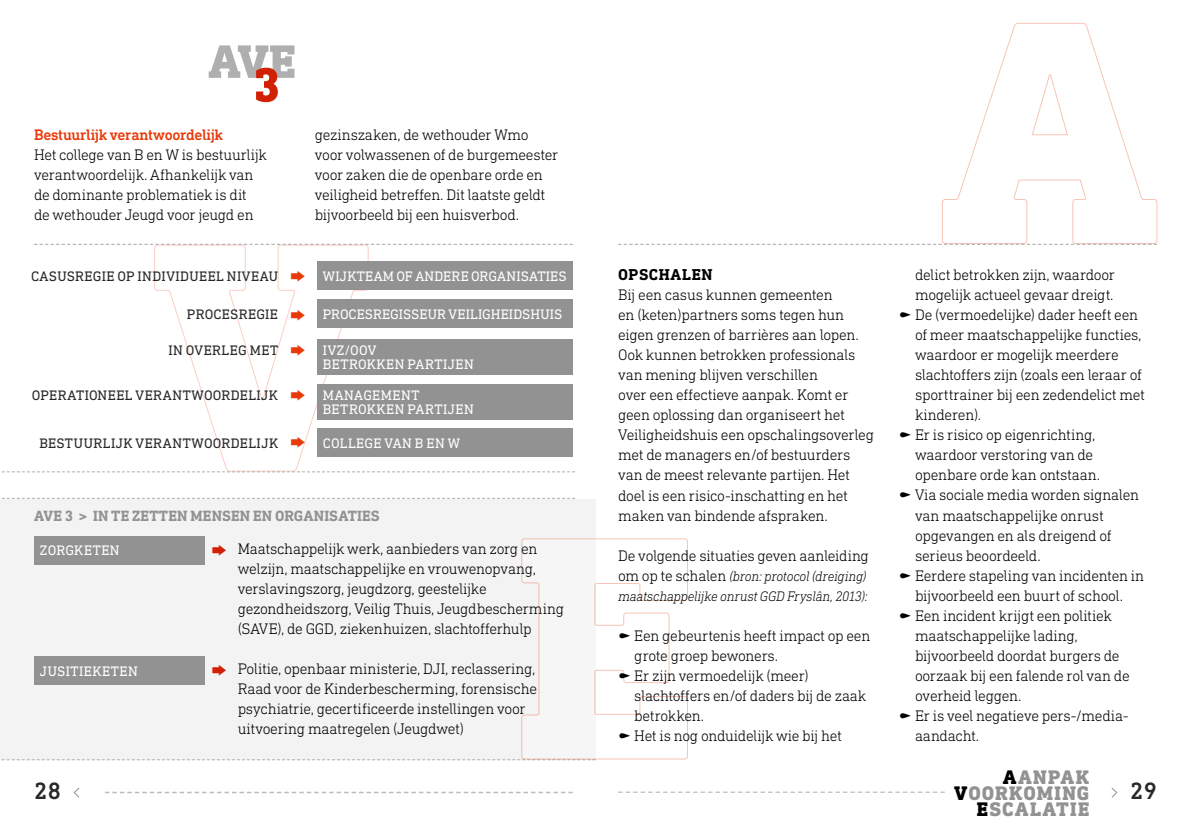
<style>
.page{position:relative;width:1191px;height:840px;background:#fff}
.page>*{position:absolute;margin:0;border:0;box-sizing:border-box;transform-origin:0 0}
.t1{font:500 24px "DIN Next Slab Pro";color:#282828}
.t2{font:800 20px/16px "DIN Next Slab Pro";letter-spacing:.06em;color:#929292;text-align:right}
.t3{font:700 16px "DIN Next Slab Pro";color:#000}
.t4{font:300 15.6px/20px "DIN Next Slab Pro";letter-spacing:-.015em;color:#000}
.t5{font:500 15.6px "DIN Next Slab Pro";letter-spacing:-.015em;color:#e93a0a}
.t6{font:700 15.2px "DIN Next Slab Pro";letter-spacing:.01em;color:#929292}
.t7{font:14px/14px "DIN Next Slab Pro";letter-spacing:.02em;color:#fff}
.t8{font:14px "DIN Next Slab Pro";letter-spacing:.035em;color:#282828}
.t9{font:italic 300 14px/20px "DIN Next Slab Pro";letter-spacing:-.02em;color:#000}
.t10{font:14px "DIN Next Slab Pro";letter-spacing:.04em;color:#fff}
.s1{font-style:normal;font-size:15.6px}
.s2{color:#000}
</style>
<div class="page">
<svg style="left:73px;top:788px;width:7px;height:10px"></svg>
<svg style="left:1111px;top:788px;width:7px;height:10px"></svg>
<svg style="left:618px;top:791px;width:327px;height:1px"></svg>
<svg style="left:105px;top:791px;width:468px;height:1px"></svg>
<svg style="left:154px;top:245px;width:215px;height:226px"></svg>
<div style="left:317px;top:261px;width:255px;height:28px;background:#929292"></div>
<div style="left:317px;top:299px;width:255px;height:29px;background:#929292"></div>
<div style="left:317px;top:338px;width:255px;height:36px;background:#929292"></div>
<div style="left:317px;top:383px;width:255px;height:36px;background:#929292"></div>
<div style="left:317px;top:428px;width:255px;height:28px;background:#929292"></div>
<svg style="left:34px;top:244px;width:539px;height:1px"></svg>
<svg style="left:209px;top:45px;width:85px;height:57px"></svg>
<div style="left:0;top:499px;width:595px;height:260px;background:#f3f3f3"></div>
<svg style="left:2px;top:471px;width:573px;height:1px"></svg>
<svg style="left:2px;top:497px;width:573px;height:1px"></svg>
<div style="left:34px;top:535px;width:170px;height:29px;background:#929292"></div>
<svg style="left:942px;top:23px;width:215px;height:221px"></svg>
<svg style="left:618px;top:244px;width:539px;height:1px"></svg>
<svg style="left:291px;top:271px;width:14px;height:10px"></svg>
<svg style="left:291px;top:310px;width:14px;height:10px"></svg>
<svg style="left:291px;top:345px;width:14px;height:10px"></svg>
<svg style="left:291px;top:389px;width:14px;height:11px"></svg>
<svg style="left:291px;top:437px;width:14px;height:10px"></svg>
<svg style="left:34px;top:538px;width:654px;height:221px"></svg>
<p class="t5" style="left:34px;top:126px;width:190px">Bestuurlijk verantwoordelijk</p>
<p class="t4" style="left:34px;top:145px;width:234px">Het college van B en W is bestuurlijk verantwoordelijk. Afhankelijk van de dominante problematiek is dit<br>de wethouder Jeugd voor jeugd en</p>
<p class="t8" style="left:31px;top:267px;width:221px">CASUSREGIE OP INDIVIDUEEL NIVEA</p>
<p class="t8" style="left:269px;top:267px;width:11px">U</p>
<p class="t8" style="left:187px;top:306px;width:27px">PROCE</p>
<p class="t8" style="left:230px;top:306px;width:48px">SREGIE</p>
<p class="t8" style="left:168px;top:342px;width:27px">IN OVE</p>
<p class="t8" style="left:212px;top:342px;width:59px">RLEG MET</p>
<p class="t8" style="left:32px;top:387px;width:162px">OPERATIONEEL VERANTWOO</p>
<p class="t8" style="left:221px;top:387px;width:58px">RDELIJK</p>
<p class="t8" style="left:39px;top:435px;width:154px">BE STUURLIJK VERANTWOO</p>
<p class="t8" style="left:221px;top:435px;width:58px">RDELIJK</p>
<p class="t4" style="left:315px;top:125px;width:245px">gezinszaken, de wethouder Wmo voor volwassenen of de burgemeester voor zaken die de openbare orde en veiligheid betreffen. Dit laatste geldt bijvoorbeeld bij een huisverbod.</p>
<p class="t7" style="left:323px;top:268px;width:243px">WIJKTEAM OF ANDERE ORGANISATIES</p>
<p class="t7" style="left:323px;top:307px;width:241px">PROCESREGISSEUR VEILIGHEIDSHUIS</p>
<p class="t7" style="left:323px;top:343px;width:55px">IVZ/OOV<br>BET</p>
<p class="t10" style="left:349px;top:356px;width:126px">ROKKEN PARTIJEN</p>
<p class="t7" style="left:323px;top:388px;width:41px">MANAGE</p>
<p class="t7" style="left:381px;top:388px;width:37px">MENT</p>
<p class="t7" style="left:323px;top:402px;width:10px">BET</p>
<p class="t10" style="left:349px;top:401px;width:126px">ROKKEN PARTIJEN</p>
<p class="t7" style="left:323px;top:436px;width:43px">COLLEGE</p>
<p class="t7" style="left:384px;top:436px;width:77px">VAN BEN W</p>
<p class="t6" style="left:24px;top:506px;width:280px"><sub>BE</sub>AVE 3 &gt; IN T<sub>VE</sub>E ZE<sub>RA</sub>TT<sub>NTWOO</sub>EN MENSEN<sub>RDE</sub> <sub>LIJK</sub>EN ORGANISA</p>
<p class="t8" style="left:41px;top:511px;width:78px">STUURLIJK</p>
<p class="t6" style="left:348px;top:506px;width:18px">TIES</p>
<p class="t7" style="left:40px;top:543px;width:80px">ZORGKETEN</p>
<p class="t4" style="left:238px;top:538px;width:328px">Maatschappelijk werk, aanbieders van zorg en welzijn, maatschappelijke en vrouwenopvang, verslavingszorg, jeugdzorg, geestelijke gezondheidszorg, Veilig Thuis, Jeugdbescherming (SAVE), de GGD, ziekenhuizen, slachtofferhulp</p>
<p class="t4" style="left:238px;top:658px;width:301px">Politie, openbaar ministerie, DJI, reclassering, Raad voor de Kinderbescherming, forensische psychiatrie, gecertificeerde instellingen voor uitvoering maatregelen (Jeugdwet)</p>
<p class="t7" style="left:40px;top:663px;width:72px">JUSITIEKETE</p>
<p class="t7" style="left:128px;top:663px;width:11px">N</p>
<h1 class="t1" style="left:34px;top:776px;width:28px">28</h1>
<p class="t3" style="left:618px;top:265px;width:12px">OPSCHALEN</p>
<p class="t4" style="left:618px;top:285px;width:257px">Bij een casus kunnen gemeenten<br>en (keten)partners soms tegen hun eigen grenzen of barrières aan lopen.<br>Ook kunnen betrokken professionals van mening blijven verschillen<br>over een effectieve aanpak. Komt er geen oplossing dan organiseert het Veiligheidshuis een opschalingsoverleg met de managers en/of bestuurders van de meest relevante partijen. Het doel is een risico-inschatting en het maken van bindende afspraken.</p>
<p class="t4" style="left:618px;top:544px;width:252px">De volgende situaties geven aanleiding</p>
<p class="t9" style="left:618px;top:565px;width:251px"><span class="s1">om op te schalen</span> (bron: protocol (dreiging) maatschappelijke onrust GGD Fryslân, 2013):</p>
<p class="t4" style="left:634px;top:625px;width:237px">Een gebeurtenis heeft impact op een grote groep bewoners.<br>Er zijn vermoedelijk (meer) slachtoffers en/of daders bij de zaak betrokken.<br>Het is nog onduidelijk wie bij het</p>
<p class="t4" style="left:915px;top:265px;width:231px">delict betrokken zijn, waardoor mogelijk actueel gevaar dreigt.<br>De (vermoedelijke) dader heeft een of meer maatschappelijke functies, waardoor er mogelijk meerdere slachtoffers zijn (zoals een leraar of sporttrainer bij een zedendelict met kinderen).<br>Er is risico op eigenrichting, waardoor verstoring van de openbare orde kan ontstaan.<br>Via sociale media worden signalen van maatschappelijke onrust opgevangen en als dreigend of serieus beoordeeld.<br>Eerdere stapeling van incidenten in bijvoorbeeld een buurt of school.<br>Een incident krijgt een politiek maatschappelijke lading, bijvoorbeeld doordat burgers de oorzaak bij een falende rol van de overheid leggen.<br>Er is veel negatieve pers-/media&shy;aandacht.</p>
<p class="t2" style="left:954px;top:768px;width:137px"><span class="s2">A</span>ANPAK<br><span class="s2">V</span>OORKOMING<br><span class="s2">E</span>SCALATIE</p>
<h1 class="t1" style="left:1130px;top:776px;width:28px">29</h1>
</div>
